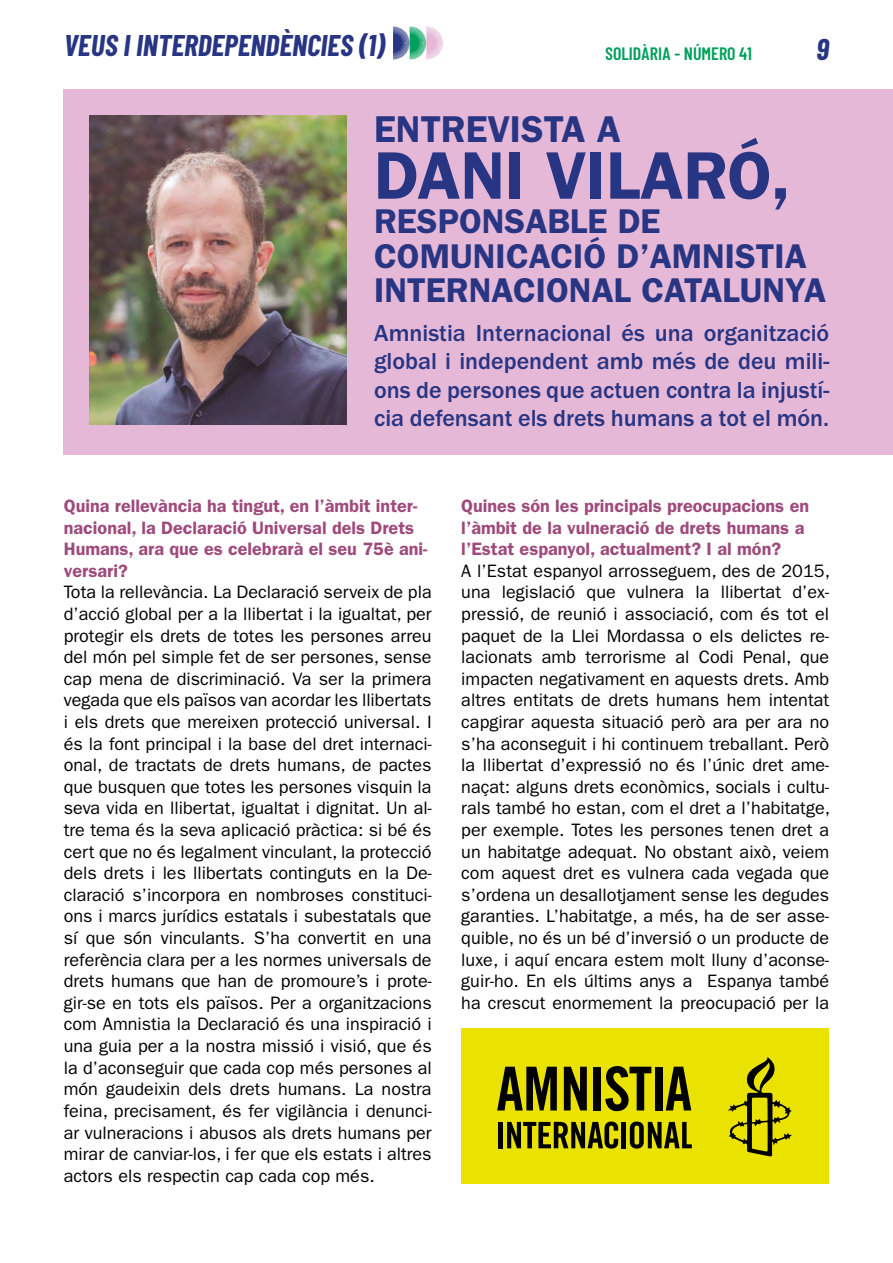
<style>
.page{position:relative;width:893px;height:1263px;background:#fff}
.page>*{position:absolute;margin:0;border:0;box-sizing:border-box;transform-origin:0 0}
.t1{font:600 67.5px "ITC Franklin Gothic Std";color:#283583}
.t2{font:600 37.5px "ITC Franklin Gothic Std";color:#283583}
.t3{font:600 34.5px/34.5px "ITC Franklin Gothic Std";color:#283583}
.t4{font:italic 700 30px "Barlow Condensed";color:#283583}
.t5{font:500 24px/28.5px "ITC Franklin Gothic Std";color:#283583;text-align:justify}
.t6{font:18px/21.6px "ITC Franklin Gothic Std";color:#000;text-align:justify}
.Texto_independiente{font:600 18px/21.6px "ITC Franklin Gothic Std";color:#9f4a7c}
.t7{font:600 18px "Barlow Condensed";color:#009f5c}
</style>
<div class="page">
<div style="left:64px;top:89px;width:829px;height:366px;background:#e6b8d7"></div>
<img style="left:89px;top:116px;width:258px;height:309px">
<svg style="left:393px;top:26px;width:50px;height:34px"></svg>
<div style="left:461px;top:1028px;width:368px;height:155px;background:#eae200"></div>
<svg style="left:728px;top:1057px;width:64px;height:100px"></svg>
<svg style="left:564px;top:1067px;width:23px;height:43px"></svg>
<svg style="left:497px;top:1067px;width:60px;height:43px"></svg>
<svg style="left:666px;top:1067px;width:25px;height:43px"></svg>
<svg style="left:605px;top:1066px;width:46px;height:45px"></svg>
<div style="left:594px;top:1067px;width:7px;height:43px;background:#000"></div>
<div style="left:655px;top:1067px;width:7px;height:43px;background:#000"></div>
<svg style="left:507px;top:1121px;width:112px;height:28px"></svg>
<svg style="left:630px;top:1121px;width:62px;height:28px"></svg>
<div style="left:621px;top:1122px;width:5px;height:26px;background:#000"></div>
<div style="left:498px;top:1122px;width:5px;height:26px;background:#000"></div>
<p class="t4" style="left:64px;top:27px;width:323px">VEUS I INTERDEPENDÈNCIES (1)</p>
<p class="t7" style="left:605px;top:42px;width:148px">SOLIDÀRIA - NÚMERO 41</p>
<h3 class="t4" style="left:816px;top:30px;width:14px">9</h3>
<p class="t2" style="left:374px;top:107px;width:248px">ENTREVISTA A</p>
<p class="t1" style="left:374px;top:136px;width:418px">DANI VILARÓ,</p>
<p class="t3" style="left:374px;top:204px;width:453px">RESPONSABLE DE<br>COMUNICACIÓ D’AMNISTIA<br>INTERNACIONAL CATALUNYA</p>
<p class="t5" style="left:374px;top:319px;width:456px">Amnistia Internacional és una organització global i independent amb més de deu mili&shy;ons de persones que actuen contra la injustí&shy;cia defensant els drets humans a tot el món.</p>
<p class="Texto_independiente" style="left:64px;top:495px;width:365px">Quina rellevància ha tingut, en l’àmbit inter&shy;nacional, la Declaració Universal dels Drets Humans, ara que es celebrarà el seu 75è ani&shy;versari?</p>
<p class="t6" style="left:64px;top:582px;width:369px">Tota la rellevància. La Declaració serveix de pla d’acció global per a la llibertat i la igualtat, per protegir els drets de totes les persones arreu del món pel simple fet de ser persones, sense cap mena de discriminació. Va ser la primera vegada que els països van acordar les llibertats i els drets que mereixen protecció universal. I és la font principal i la base del dret internaci&shy;onal, de tractats de drets humans, de pactes que busquen que totes les persones visquin la seva vida en llibertat, igualtat i dignitat. Un al&shy;tre tema és la seva aplicació pràctica: si bé és cert que no és legalment vinculant, la protecció dels drets i les llibertats continguts en la De&shy;claració s’incorpora en nombroses constituci&shy;ons i marcs jurídics estatals i subestatals que sí que són vinculants. S’ha convertit en una referència clara per a les normes universals de drets humans que han de promoure’s i prote&shy;gir-se en tots els països. Per a organitzacions com Amnistia la Declaració és una inspiració i una guia per a la nostra missió i visió, que és la d’aconseguir que cada cop més persones al món gaudeixin dels drets humans. La nostra feina, precisament, és fer vigilància i denunci&shy;ar vulneracions i abusos als drets humans per mirar de canviar-los, i fer que els estats i altres actors els respectin cap cada cop més.</p>
<p class="Texto_independiente" style="left:461px;top:495px;width:349px">Quines són les principals preocupacions en l’àmbit de la vulneració de drets humans a l’Estat espanyol, actualment? I al món?</p>
<p class="t6" style="left:461px;top:560px;width:370px">A l’Estat espanyol arrosseguem, des de 2015, una legislació que vulnera la llibertat d’ex&shy;pressió, de reunió i associació, com és tot el paquet de la Llei Mordassa o els delictes re&shy;lacionats amb terrorisme al Codi Penal, que impacten negativament en aquests drets. Amb altres entitats de drets humans hem intentat capgirar aquesta situació però ara per ara no s’ha aconseguit i hi continuem treballant. Però la llibertat d’expressió no és l’únic dret ame&shy;naçat: alguns drets econòmics, socials i cultu&shy;rals també ho estan, com el dret a l’habitatge, per exemple. Totes les persones tenen dret a un habitatge adequat. No obstant això, veiem com aquest dret es vulnera cada vegada que s’ordena un desallotjament sense les degudes garanties. L’habitatge, a més, ha de ser asse&shy;quible, no és un bé d’inversió o un producte de luxe, i aquí encara estem molt lluny d’aconse&shy;guir-ho. En els últims anys a Espanya també ha crescut enormement la preocupació per la</p>
</div>
